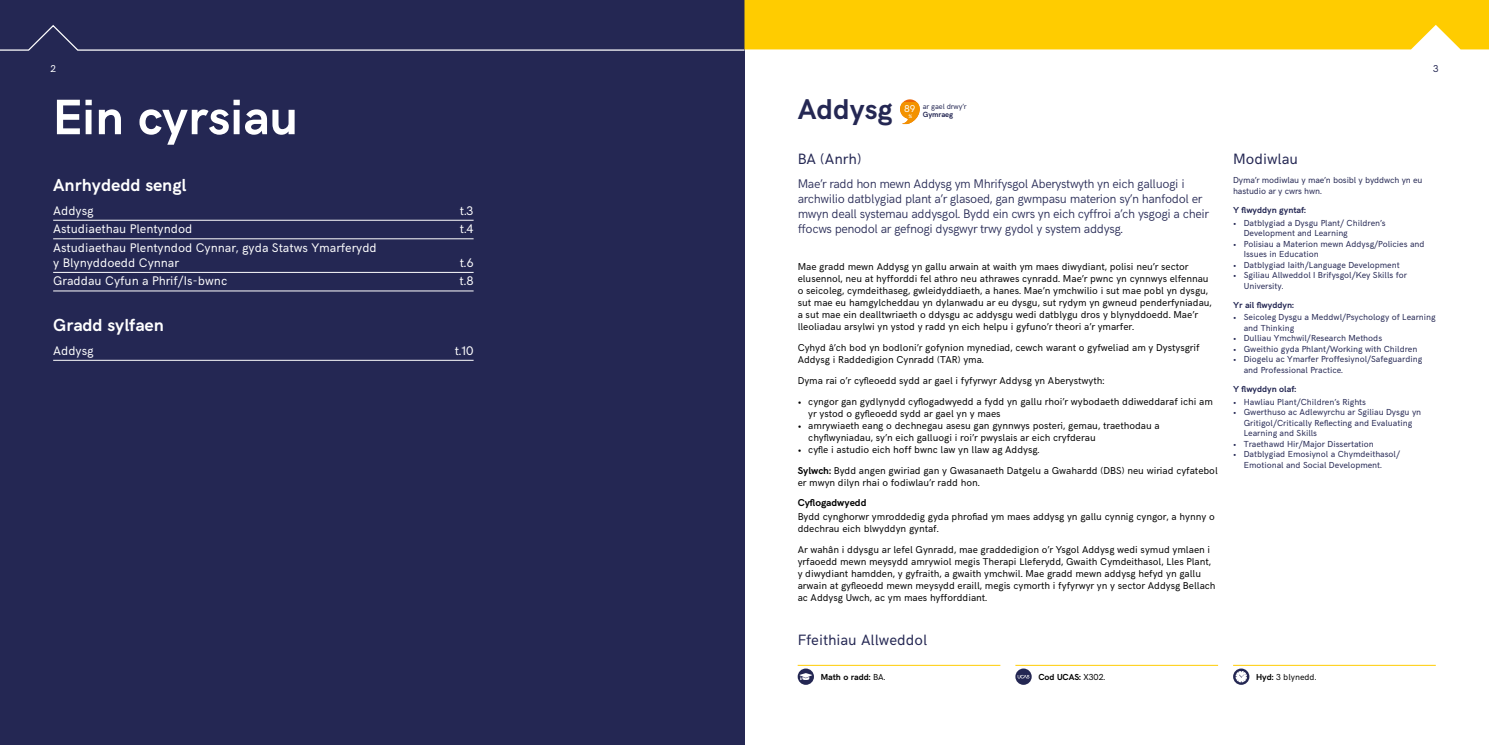
<style>
.page{position:relative;width:1489px;height:745px;background:#fff}
.page>*{position:absolute;margin:0;border:0;box-sizing:border-box;transform-origin:0 0}
.t1{font:700 50px "HK Grotesk";color:#fff}
.t2{font:700 28.75px "HK Grotesk";color:#242753}
.t3{font:700 17.5px "HK Grotesk";color:#fff}
.t4{font:15px "HK Grotesk";color:#242753}
.t5{font:300 12.5px/15px "HK Grotesk";letter-spacing:-.03em;color:#242753}
.t6{font:12.5px/15px "HK Grotesk";color:#fff}
.t7{font:10px/12px "HK Grotesk";color:#000}
.t8{font:700 10px "HK Grotesk";color:#000}
.t9{font:10px "HK Grotesk";color:#fff}
.t10{font:10px "HK Grotesk";color:#242753}
.t11{font:8.75px/10.5px "HK Grotesk";color:#242753}
.t12{font:700 8.75px "HK Grotesk";color:#242753}
.t13{font:700 8.75px "HK Grotesk";color:#000}
.t14{font:8.75px "HK Grotesk";color:#000}
.t15{font:7.5px "HK Grotesk";letter-spacing:-.01em;color:#242753}
.t16{font:700 7.5px "HK Grotesk";letter-spacing:-.01em;color:#242753}
.t17{font:italic 700 5px "HK Grotesk";color:#fff}
.s1{font-weight:700}
.s2{font-weight:400}
</style>
<div class="page">
<div style="left:0;top:0;width:744px;height:744px;background:#242753"></div>
<hr style="left:53px;top:220px;width:420px;height:1px;background:#fff">
<hr style="left:53px;top:238px;width:420px;height:1px;background:#fff">
<hr style="left:53px;top:272px;width:420px;height:1px;background:#fff">
<hr style="left:53px;top:290px;width:420px;height:1px;background:#fff">
<hr style="left:53px;top:360px;width:420px;height:1px;background:#fff">
<svg style="left:900px;top:99px;width:20px;height:26px"></svg>
<hr style="left:797px;top:664px;width:203px;height:1px;background:#fc0">
<svg style="left:797px;top:668px;width:17px;height:16px"></svg>
<hr style="left:1015px;top:664px;width:202px;height:1px;background:#fc0">
<svg style="left:1015px;top:668px;width:16px;height:16px"></svg>
<hr style="left:1232px;top:664px;width:203px;height:1px;background:#fc0">
<svg style="left:1233px;top:668px;width:16px;height:16px"></svg>
<svg style="left:0;top:0;width:1488px;height:52px"></svg>
<p class="t9" style="left:50px;top:61px;width:7px">2</p>
<p class="t10" style="left:1432px;top:61px;width:7px">3</p>
<h1 class="t1" style="left:53px;top:79px;width:246px">Ein cyrsiau</h1>
<h3 class="t3" style="left:53px;top:171px;width:135px">Anrhydedd sengl</h3>
<p class="t6" style="left:53px;top:202px;width:42px">Addysg</p>
<p class="t6" style="left:460px;top:202px;width:15px">t.3</p>
<p class="t6" style="left:53px;top:220px;width:141px">Astudiaethau Plentyndod</p>
<p class="t6" style="left:460px;top:220px;width:15px">t.4</p>
<p class="t6" style="left:53px;top:239px;width:325px">Astudiaethau Plentyndod Cynnar, gyda Statws Ymarferydd y Blynyddoedd Cynnar</p>
<p class="t6" style="left:459px;top:254px;width:15px">t.6</p>
<p class="t6" style="left:53px;top:272px;width:176px">Graddau Cyfun a Phrif/Is-bwnc</p>
<p class="t6" style="left:459px;top:272px;width:15px">t.8</p>
<h3 class="t3" style="left:53px;top:311px;width:112px">Gradd sylfaen</h3>
<p class="t6" style="left:53px;top:341px;width:42px">Addysg</p>
<p class="t6" style="left:455px;top:341px;width:20px">t.10</p>
<h2 class="t2" style="left:797px;top:88px;width:96px">Addysg</h2>
<p class="t15" style="left:922px;top:101px;width:45px">ar gael drwy’r</p>
<p class="t9" style="left:904px;top:101px;width:13px">89</p>
<p class="t17" style="left:908px;top:112px;width:5px">%</p>
<p class="t16" style="left:922px;top:108px;width:32px">Gymraeg</p>
<h3 class="t4" style="left:797px;top:147px;width:65px">BA (Anrh)</h3>
<p class="t5" style="left:797px;top:175px;width:412px">Mae’r radd hon mewn Addysg ym Mhrifysgol Aberystwyth yn eich galluogi i archwilio datblygiad plant a’r glasoed, gan gwmpasu materion sy’n hanfodol er mwyn deall systemau addysgol. Bydd ein cwrs yn eich cyffroi a’ch ysgogi a cheir ffocws penodol ar gefnogi dysgwyr trwy gydol y system addysg.</p>
<p class="t7" style="left:797px;top:259px;width:415px">Mae gradd mewn Addysg yn gallu arwain at waith ym maes diwydiant, polisi neu’r sector elusennol, neu at hyfforddi fel athro neu athrawes cynradd. Mae’r pwnc yn cynnwys elfennau o seicoleg, cymdeithaseg, gwleidyddiaeth, a hanes. Mae’n ymchwilio i sut mae pobl yn dysgu, sut mae eu hamgylcheddau yn dylanwadu ar eu dysgu, sut rydym yn gwneud penderfyniadau, a sut mae ein dealltwriaeth o ddysgu ac addysgu wedi datblygu dros y blynyddoedd. Mae’r lleoliadau arsylwi yn ystod y radd yn eich helpu i gyfuno’r theori a’r ymarfer.</p>
<p class="t7" style="left:797px;top:340px;width:403px">Cyhyd â’ch bod yn bodloni’r gofynion mynediad, cewch warant o gyfweliad am y Dystysgrif<br>Addysg i Raddedigion Cynradd (TAR) yma.</p>
<p class="t7" style="left:797px;top:373px;width:308px">Dyma rai o’r cyfleoedd sydd ar gael i fyfyrwyr Addysg yn Aberystwyth:</p>
<p class="t7" style="left:808px;top:394px;width:406px;text-indent:-11px">• cyngor gan gydlynydd cyflogadwyedd a fydd yn gallu rhoi’r wybodaeth ddiweddaraf ichi am yr ystod o gyfleoedd sydd ar gael yn y maes</p>
<p class="t7" style="left:808px;top:418px;width:353px;text-indent:-11px">• amrywiaeth eang o dechnegau asesu gan gynnwys posteri, gemau, traethodau a chyflwyniadau, sy’n eich galluogi i roi’r pwyslais ar eich cryfderau</p>
<p class="t7" style="left:797px;top:437px;width:421px;line-height:20.9px">• cyfle i astudio eich hoff bwnc law yn llaw ag Addysg.<br><span class="s1">Sylwch:</span> Bydd angen gwiriad gan y Gwasanaeth Datgelu a Gwahardd (DBS) neu wiriad cyfatebol</p>
<p class="t7" style="left:797px;top:475px;width:184px">er mwyn dilyn rhai o fodiwlau’r radd hon.</p>
<p class="t8" style="left:797px;top:495px;width:70px">Cyflogadwyedd</p>
<p class="t7" style="left:797px;top:509px;width:418px">Bydd cynghorwr ymroddedig gyda phrofiad ym maes addysg yn gallu cynnig cyngor, a hynny o ddechrau eich blwyddyn gyntaf.</p>
<p class="t7" style="left:797px;top:542px;width:419px">Ar wahân i ddysgu ar lefel Gynradd, mae graddedigion o’r Ysgol Addysg wedi symud ymlaen i yrfaoedd mewn meysydd amrywiol megis Therapi Lleferydd, Gwaith Cymdeithasol, Lles Plant, y diwydiant hamdden, y gyfraith, a gwaith ymchwil. Mae gradd mewn addysg hefyd yn gallu arwain at gyfleoedd mewn meysydd eraill, megis cymorth i fyfyrwyr yn y sector Addysg Bellach ac Addysg Uwch, ac ym maes hyfforddiant.</p>
<h3 class="t4" style="left:1232px;top:147px;width:67px">Modiwlau</h3>
<p class="t11" style="left:1232px;top:174px;width:191px">Dyma’r modiwlau y mae’n bosibl y byddwch yn eu hastudio ar y cwrs hwn.</p>
<p class="t12" style="left:1232px;top:203px;width:74px">Y flwyddyn gyntaf:</p>
<p class="t11" style="left:1243px;top:216px;width:143px;text-indent:-11px">• Datblygiad a Dysgu Plant/ Children’s<br>Development and Learning</p>
<p class="t11" style="left:1243px;top:237px;width:182px;text-indent:-11px">• Polisiau a Materion mewn Addysg/Policies and<br>Issues in Education</p>
<p class="t11" style="left:1232px;top:258px;width:168px">• Datblygiad Iaith/Language Development</p>
<p class="t11" style="left:1243px;top:269px;width:165px;text-indent:-11px">• Sgiliau Allweddol I Brifysgol/Key Skills for<br>University.</p>
<p class="t12" style="left:1232px;top:298px;width:62px">Yr ail flwyddyn:</p>
<p class="t11" style="left:1243px;top:311px;width:193px;text-indent:-11px">• Seicoleg Dysgu a Meddwl/Psychology of Learning and Thinking</p>
<p class="t11" style="left:1232px;top:332px;width:150px">• Dulliau Ymchwil/Research Methods</p>
<p class="t11" style="left:1232px;top:342px;width:186px">• Gweithio gyda Phlant/Working with Children</p>
<p class="t11" style="left:1243px;top:353px;width:180px;text-indent:-11px">• Diogelu ac Ymarfer Proffesiynol/Safeguarding and Professional Practice.</p>
<p class="t12" style="left:1232px;top:382px;width:65px">Y flwyddyn olaf:</p>
<p class="t11" style="left:1232px;top:395px;width:134px">• Hawliau Plant/Children’s Rights</p>
<p class="t11" style="left:1243px;top:406px;width:179px;text-indent:-11px">• Gwerthuso ac Adlewyrchu ar Sgiliau Dysgu yn<br>Gritigol/Critically Reflecting and Evaluating<br>Learning and Skills</p>
<p class="t11" style="left:1232px;top:437px;width:142px">• Traethawd Hir/Major Dissertation</p>
<p class="t11" style="left:1243px;top:448px;width:158px;text-indent:-11px">• Datblygiad Emosiynol a Chymdeithasol/<br>Emotional and Social Development.</p>
<h3 class="t4" style="left:797px;top:627px;width:131px">Ffeithiau Allweddol</h3>
<p class="t13" style="left:820px;top:669px;width:66px">Math o radd: <span class="s2">BA.</span></p>
<p class="t13" style="left:1038px;top:669px;width:68px">Cod UCAS: <span class="s2">X302.</span></p>
<p class="t14" style="left:1255px;top:669px;width:62px"><span class="s1">Hyd:</span> 3 blynedd.</p>
</div>
